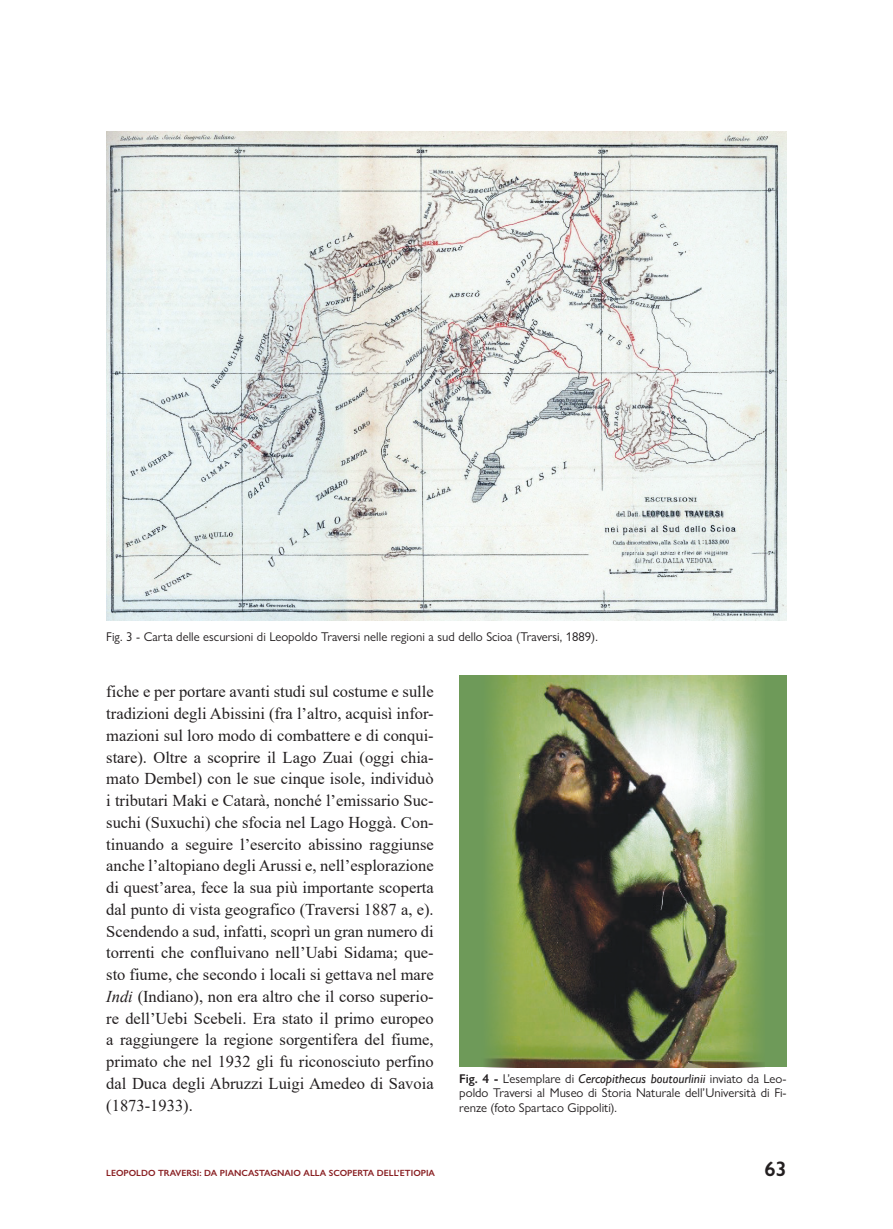
<style>
.page{position:relative;width:893px;height:1229px;background:#fff}
.page>*{position:absolute;margin:0;border:0;box-sizing:border-box;transform-origin:0 0}
.t1{font:600 21px "Gill Sans Nova";color:#231f20}
.TESTO_OK{font:16.5px/21.8px "Times New Roman";color:#231f20;text-align:justify}
.DIDASCALIA_FOTO{font:12.75px/14.4px "Gill Sans Nova";color:#231f20;text-align:justify}
.TITOLO_ARTICOLO_PAG_DESTRA{font:600 9px "Gill Sans Nova";color:#891f22}
.s1{font-style:italic}
.s2{font-weight:600}
</style>
<div class="page">
<div style="left:459px;top:676px;width:328px;height:391px;background:#6e9a59"></div>
<img style="left:486px;top:676px;width:276px;height:391px">
<img style="left:106px;top:132px;width:681px;height:489px">
<p class="DIDASCALIA_FOTO" style="left:106px;top:630px;width:493px">Fig. 3 - Carta delle escursioni di Leopoldo Traversi nelle regioni a sud dello Scioa (Traversi, 1889).</p>
<p class="TESTO_OK" style="left:106px;top:680px;width:329px">fiche e per portare avanti studi sul costume e sulle tradizioni degli Abissini (fra l’altro, acquisì infor&shy;mazioni sul loro modo di combattere e di conqui&shy;stare). Oltre a scoprire il Lago Zuai (oggi chia&shy;mato Dembel) con le sue cinque isole, individuò i tributari Maki e Catarà, nonché l’emissario Suc&shy;suchi (Suxuchi) che sfocia nel Lago Hoggà. Con&shy;tinuando a seguire l’esercito abissino raggiunse anche l’altopiano degli Arussi e, nell’esplorazione di quest’area, fece la sua più importante scoperta dal punto di vista geografico (Traversi 1887 a, e).<br>Scendendo a sud, infatti, scoprì un gran numero di torrenti che confluivano nell’Uabi Sidama; que&shy;sto fiume, che secondo i locali si gettava nel mare <span class="s1">Indi</span> (Indiano), non era altro che il corso superio&shy;re dell’Uebi Scebeli. Era stato il primo europeo a raggiungere la regione sorgentifera del fiume, primato che nel 1932 gli fu riconosciuto perfino dal Duca degli Abruzzi Luigi Amedeo di Savoia (1873-1933).</p>
<p class="TITOLO_ARTICOLO_PAG_DESTRA" style="left:106px;top:1167px;width:330px">LEOPOLDO TRAVERSI: DA PIANCASTAGNAIO ALLA SCOPERTA DELL’ETIOPIA</p>
<p class="DIDASCALIA_FOTO" style="left:459px;top:1071px;width:329px"><span class="s2">Fig. 4 -</span> L’esemplare di <span class="s1">Cercopithecus boutourlinii</span> inviato da Leo&shy;poldo Traversi al Museo di Storia Naturale dell’Università di Fi&shy;renze (foto Spartaco Gippoliti).</p>
<p class="t1" style="left:764px;top:1156px;width:24px">63</p>
</div>
